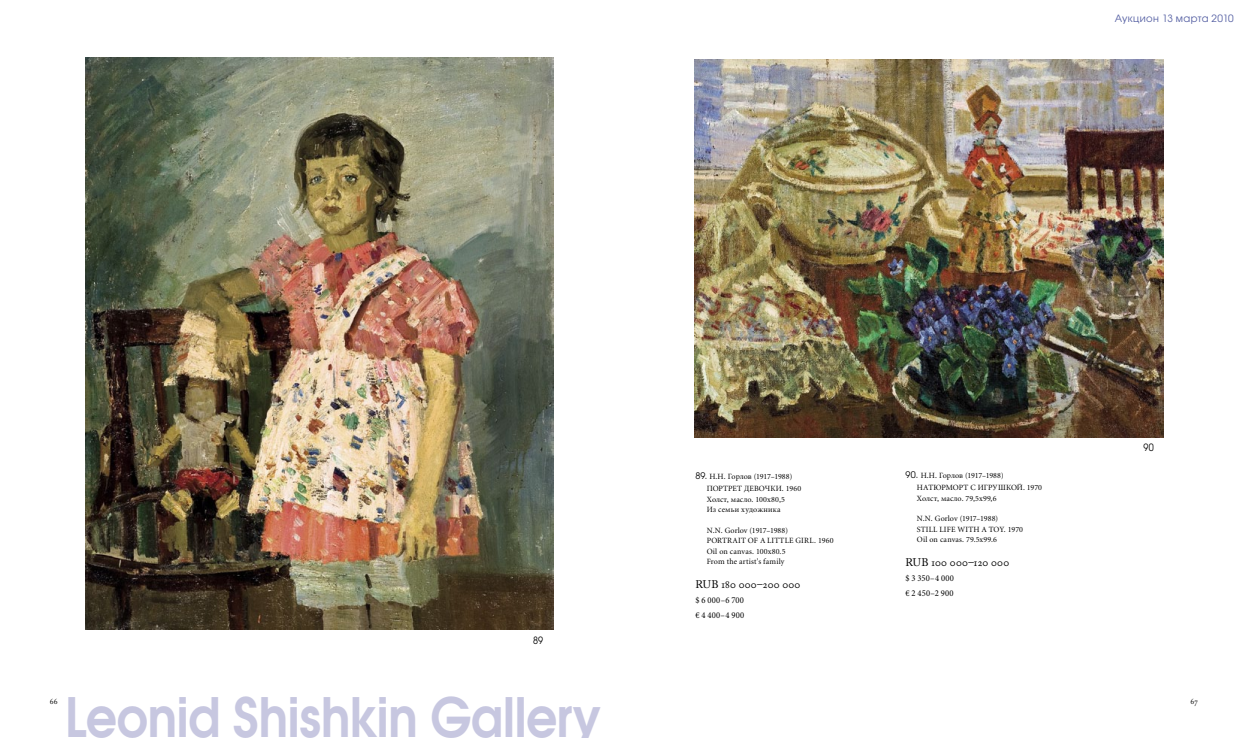
<style>
.page{position:relative;width:1248px;height:738px;background:#fff}
.page>*{position:absolute;margin:0;border:0;box-sizing:border-box;transform-origin:0 0}
.t1{font:53.9px "Avant Garde Gothic Dm CITC";letter-spacing:-.005em;color:#c7c7e0;scale:.91 1}
.t2{font:11px "Adobe Caslon Regular SC";letter-spacing:.02em;color:#000}
.t3{font:10px "Avant Garde Gothic Bk CITC";letter-spacing:.035em;color:#5560a3}
.t4{font:10px "Avant Garde Gothic Bk CITC";color:#000;scale:.9 1}
.t5{font:9px/14.8px "Minion Pro";letter-spacing:.025em;color:#000;scale:.95 1}
.t6{font:8px/10.4px "Minion CYR";letter-spacing:.01em;color:#000}
.t7{font:8px/11.8px "Minion CYR";letter-spacing:-.01em;color:#000}
.t8{font:8px "Adobe Caslon Regular SC";color:#000}
.s1{font-family:"Avant Garde Gothic Bk CITC";font-size:9px}
</style>
<div class="page">
<img style="left:85px;top:57px;width:468px;height:572px">
<img style="left:694px;top:60px;width:469px;height:377px">
<p class="t3" style="left:1114px;top:12px;width:120px">Аукцион 13 марта 2010</p>
<p class="t4" style="left:533px;top:634px;width:13px">89</p>
<p class="t6" style="left:706px;top:470px;width:96px;line-height:11.8px;text-indent:-11px"><span class="s1">89.</span> Н.Н. Горлов (1917–1988)<br>ПОРТРЕТ ДЕВОЧКИ. 1960</p>
<p class="t6" style="left:706px;top:493px;width:80px">Холст, масло. 100х80,5<br>Из семьи художника</p>
<p class="t6" style="left:706px;top:524px;width:128px">N.N. Gorlov (1917–1988)<br>PORTRAIT OF A LITTLE GIRL. 1960<br>Oil on canvas. 100x80.5<br>From the artist's family</p>
<p class="t2" style="left:695px;top:577px;width:107px">RUB 180 000–200 000</p>
<p class="t5" style="left:695px;top:592px;width:53px">$ 6 000–6 700 € 4 400–4 900</p>
<p class="t7" style="left:916px;top:469px;width:127px;text-indent:-11px"><span class="s1">90.</span> Н.Н. Горлов (1917–1988)<br>НАТЮРМОРТ С ИГРУШКОЙ. 1970</p>
<p class="t6" style="left:916px;top:492px;width:81px">Холст, масло. 79,5х99,6</p>
<p class="t6" style="left:916px;top:513px;width:108px">N.N. Gorlov (1917–1988)<br>STILL LIFE WITH A TOY. 1970<br>Oil on canvas. 79.5x99.6</p>
<p class="t2" style="left:905px;top:555px;width:105px">RUB 100 000–120 000</p>
<p class="t5" style="left:905px;top:570px;width:52px">$ 3 350–4 000 € 2 450–2 900</p>
<p class="t4" style="left:1143px;top:441px;width:13px">90</p>
<p class="t8" style="left:50px;top:696px;width:9px">66</p>
<p class="t1" style="left:65px;top:683px;width:590px">Leonid Shishkin Gallery</p>
<p class="t8" style="left:1190px;top:696px;width:9px">67</p>
</div>
